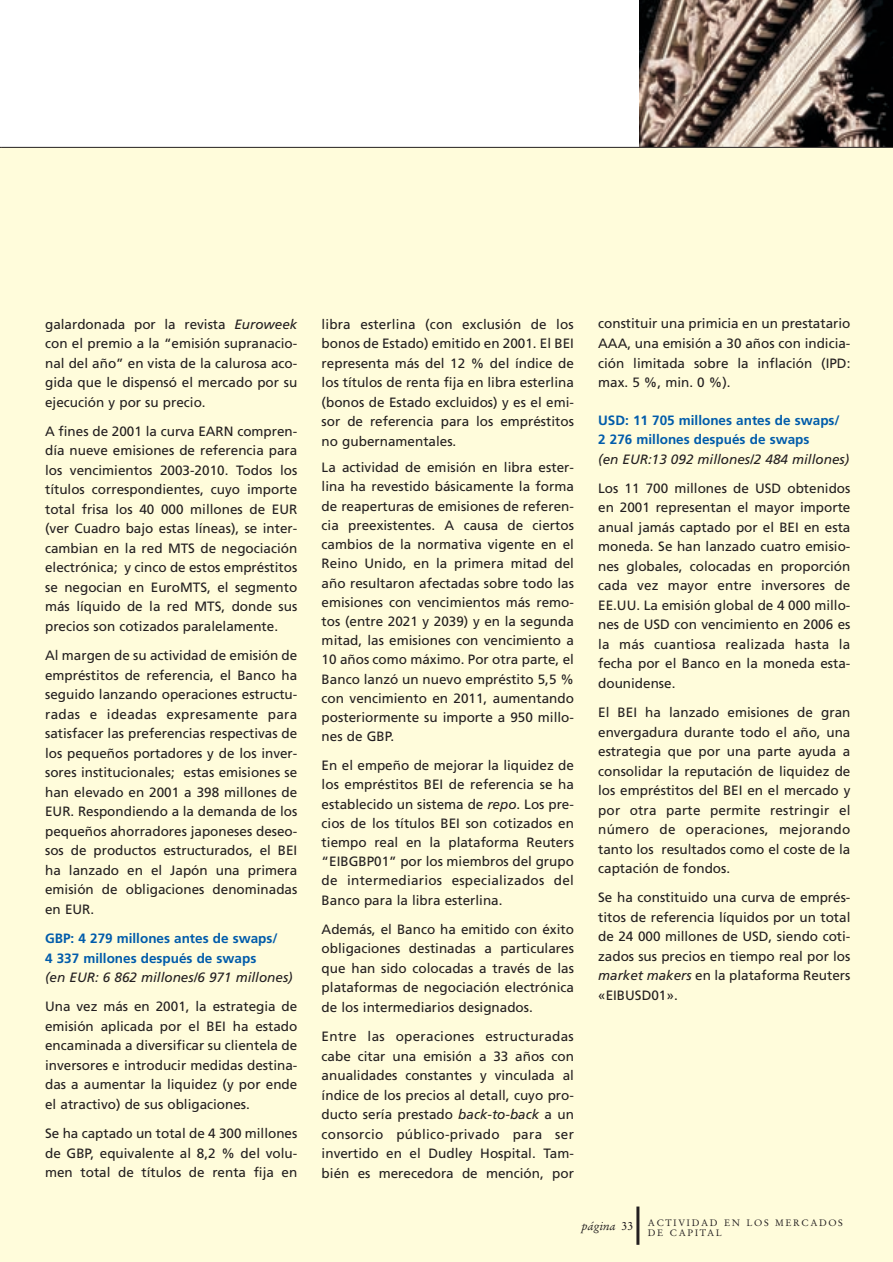
<style>
.page{position:relative;width:893px;height:1262px;background:#fff}
.page>*{position:absolute;margin:0;border:0;box-sizing:border-box;transform-origin:0 0}
.t1{font:13.5px/19.5px "Frutiger";color:#231f20;text-align:justify}
.t2{font:700 13.5px/19.5px "Frutiger";color:#005cab}
.t3{font:italic 13.5px "Frutiger";color:#231f20}
.t4{font:9.3px/10.5px "Stempel Garamond CE";letter-spacing:.165em;color:#231f20}
.s1{font-style:italic}
.s2{font-style:italic;font-size:12px}
.s3{font-size:12px}
</style>
<div class="page">
<img style="left:639px;top:0;width:253px;height:147px">
<div style="left:0;top:147px;width:24px;height:1114px;background:#fffcdb"></div>
<div style="left:1px;top:147px;width:891px;height:1114px;background:#fffcdb"></div>
<hr style="left:636px;top:1206px;width:3px;height:38px;background:#231f20">
<hr style="left:1px;top:147px;width:891px;height:1px;background:#231f20">
<p class="t1" style="left:45px;top:315px;width:254px">galardonada por la revista <span class="s1">Euroweek </span>con el premio a la “emisión supranacio&shy;nal del año” en vista de la calurosa aco&shy;gida que le dispensó el mercado por su ejecución y por su precio.</p>
<p class="t1" style="left:45px;top:422px;width:254px">A fines de 2001 la curva EARN compren&shy;día nueve emisiones de referencia para los vencimientos 2003-2010. Todos los títulos correspondientes, cuyo importe total frisa los 40 000 millones de EUR (ver Cuadro bajo estas líneas), se inter&shy;cambian en la red MTS de negociación electrónica; y cinco de estos empréstitos se negocian en EuroMTS, el segmento más líquido de la red MTS, donde sus precios son cotizados paralelamente.</p>
<p class="t1" style="left:45px;top:646px;width:254px">Al margen de su actividad de emisión de empréstitos de referencia, el Banco ha seguido lanzando operaciones estructu&shy;radas e ideadas expresamente para satisfacer las preferencias respectivas de los pequeños portadores y de los inver&shy;sores institucionales; estas emisiones se han elevado en 2001 a 398 millones de EUR. Respondiendo a la demanda de los pequeños ahorradores japoneses deseo&shy;sos de productos estructurados, el BEI ha lanzado en el Japón una primera emisión de obligaciones denominadas en EUR.</p>
<p class="t2" style="left:45px;top:929px;width:234px">GBP: 4 279 millones antes de swaps/<br>4 337 millones después de swaps</p>
<p class="t3" style="left:45px;top:972px;width:249px">(en EUR: 6 862 millones/6 971 millones)</p>
<p class="t1" style="left:45px;top:997px;width:254px">Una vez más en 2001, la estrategia de emisión aplicada por el BEI ha estado encaminada a diversificar su clientela de inversores e introducir medidas destina&shy;das a aumentar la liquidez (y por ende el atractivo) de sus obligaciones.</p>
<p class="t1" style="left:45px;top:1124px;width:254px">Se ha captado un total de 4 300 millones de GBP, equivalente al 8,2 % del volu&shy;men total de títulos de renta fija en</p>
<p class="t1" style="left:321px;top:315px;width:254px">libra esterlina (con exclusión de los bonos de Estado) emitido en 2001. El BEI representa más del 12 % del índice de los títulos de renta fija en libra esterlina (bonos de Estado excluidos) y es el emi&shy;sor de referencia para los empréstitos no gubernamentales.</p>
<p class="t1" style="left:321px;top:459px;width:254px">La actividad de emisión en libra ester&shy;lina ha revestido básicamente la forma de reaperturas de emisiones de referen&shy;cia preexistentes. A causa de ciertos cambios de la normativa vigente en el Reino Unido, en la primera mitad del año resultaron afectadas sobre todo las emisiones con vencimientos más remo&shy;tos (entre 2021 y 2039) y en la segunda mitad, las emisiones con vencimiento a 10 años como máximo. Por otra parte, el Banco lanzó un nuevo empréstito 5,5 % con vencimiento en 2011, aumentando posteriormente su importe a 950 millo&shy;nes de GBP.</p>
<p class="t1" style="left:321px;top:757px;width:254px">En el empeño de mejorar la liquidez de los empréstitos BEI de referencia se ha establecido un sistema de <span class="s1">repo</span>. Los pre&shy;cios de los títulos BEI son cotizados en tiempo real en la plataforma Reuters “EIBGBP01” por los miembros del grupo de intermediarios especializados del Banco para la libra esterlina.</p>
<p class="t1" style="left:321px;top:920px;width:254px">Además, el Banco ha emitido con éxito obligaciones destinadas a particulares que han sido colocadas a través de las plataformas de negociación electrónica de los intermediarios designados.</p>
<p class="t1" style="left:321px;top:1027px;width:254px">Entre las operaciones estructuradas cabe citar una emisión a 33 años con anualidades constantes y vinculada al índice de los precios al detall, cuyo pro&shy;ducto sería prestado <span class="s1">back-to-back</span> a un consorcio público-privado para ser invertido en el Dudley Hospital. Tam&shy;bién es merecedora de mención, por</p>
<p class="t1" style="left:598px;top:315px;width:254px">constituir una primicia en un prestatario AAA, una emisión a 30 años con indicia&shy;ción limitada sobre la inflación (IPD: max. 5 %, min. 0 %).</p>
<p class="t2" style="left:598px;top:411px;width:243px">USD: 11 705 millones antes de swaps/<br>2 276 millones después de swaps</p>
<p class="t3" style="left:598px;top:453px;width:252px">(en EUR:13 092 millones/2 484 millones)</p>
<p class="t1" style="left:598px;top:479px;width:254px">Los 11 700 millones de USD obtenidos en 2001 representan el mayor importe anual jamás captado por el BEI en esta moneda. Se han lanzado cuatro emisio&shy;nes globales, colocadas en proporción cada vez mayor entre inversores de EE.UU. La emisión global de 4 000 millo&shy;nes de USD con vencimiento en 2006 es la más cuantiosa realizada hasta la fecha por el Banco en la moneda esta&shy;dounidense.</p>
<p class="t1" style="left:598px;top:703px;width:254px">El BEI ha lanzado emisiones de gran envergadura durante todo el año, una estrategia que por una parte ayuda a consolidar la reputación de liquidez de los empréstitos del BEI en el mercado y por otra parte permite restringir el número de operaciones, mejorando tanto los resultados como el coste de la captación de fondos.</p>
<p class="t1" style="left:598px;top:889px;width:254px">Se ha constituido una curva de emprés&shy;titos de referencia líquidos por un total de 24 000 millones de USD, siendo coti&shy;zados sus precios en tiempo real por los <span class="s1">market makers</span> en la plataforma Reuters «EIBUSD01».</p>
<p class="t4" style="left:648px;top:1218px;width:196px;text-indent:-66px"><span class="s2">página</span> <span class="s3">33</span> ACTIVIDAD EN LOS MERCADOS<br>DE CAPITAL</p>
</div>
